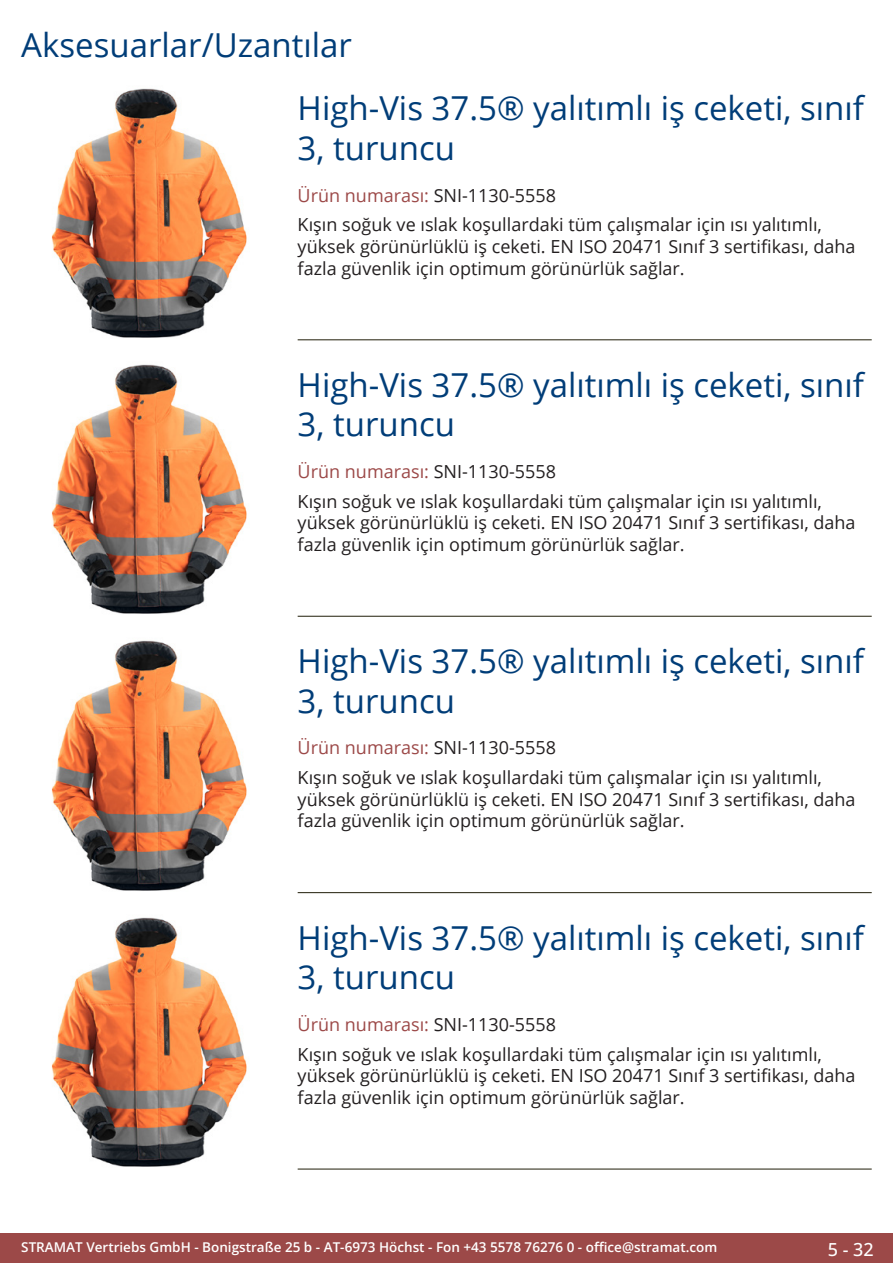
<style>
.page{position:relative;width:893px;height:1263px;background:#fff}
.page>*{position:absolute;margin:0;border:0;box-sizing:border-box;transform-origin:0 0}
.Produkttitel{font:33px/39.6px "Open Sans";color:#003d78}
.RastTitel{font:33px "Open Sans";color:#003d78}
.Beschreibung_Text{font:18px/21.6px "Open Sans";color:#231f20}
.TechDaten_Überschrif{font:18px "Open Sans";color:#9c4948}
.t1{font:500 18px "Open Sans";color:#fff}
.t2{font:600 13.5px "Open Sans";color:#fff}
.s1{color:#231f20}
</style>
<div class="page">
<div style="left:0;top:1233px;width:893px;height:30px;background:#9c4948"></div>
<hr style="left:298px;top:340px;width:574px;height:1px;background:#201d08">
<hr style="left:298px;top:616px;width:574px;height:1px;background:#201d08">
<hr style="left:298px;top:892px;width:574px;height:1px;background:#201d08">
<hr style="left:298px;top:1169px;width:574px;height:1px;background:#201d08">
<img style="left:51px;top:88px;width:196px;height:250px">
<img style="left:51px;top:364px;width:196px;height:250px">
<img style="left:51px;top:640px;width:196px;height:251px">
<img style="left:51px;top:917px;width:196px;height:250px">
<p class="RastTitel" style="left:21px;top:22px;width:332px">Aksesuarlar/Uzantılar</p>
<p class="Produkttitel" style="left:298px;top:88px;width:568px">High-Vis 37.5® yalıtımlı iş ceketi, sınıf<br>3, turuncu</p>
<p class="TechDaten_Überschrif" style="left:298px;top:183px;width:260px">Ürün numarası: <span class="s1">SNI-1130-5558</span></p>
<p class="Beschreibung_Text" style="left:298px;top:214px;width:559px">Kışın soğuk ve ıslak koşullardaki tüm çalışmalar için ısı yalıtımlı, yüksek görünürlüklü iş ceketi. EN ISO 20471 Sınıf 3 sertifikası, daha fazla güvenlik için optimum görünürlük sağlar.</p>
<p class="Produkttitel" style="left:298px;top:364px;width:568px">High-Vis 37.5® yalıtımlı iş ceketi, sınıf<br>3, turuncu</p>
<p class="TechDaten_Überschrif" style="left:298px;top:459px;width:260px">Ürün numarası: <span class="s1">SNI-1130-5558</span></p>
<p class="Beschreibung_Text" style="left:298px;top:490px;width:559px">Kışın soğuk ve ıslak koşullardaki tüm çalışmalar için ısı yalıtımlı, yüksek görünürlüklü iş ceketi. EN ISO 20471 Sınıf 3 sertifikası, daha fazla güvenlik için optimum görünürlük sağlar.</p>
<p class="Produkttitel" style="left:298px;top:640px;width:568px">High-Vis 37.5® yalıtımlı iş ceketi, sınıf<br>3, turuncu</p>
<p class="TechDaten_Überschrif" style="left:298px;top:735px;width:260px">Ürün numarası: <span class="s1">SNI-1130-5558</span></p>
<p class="Beschreibung_Text" style="left:298px;top:766px;width:559px">Kışın soğuk ve ıslak koşullardaki tüm çalışmalar için ısı yalıtımlı, yüksek görünürlüklü iş ceketi. EN ISO 20471 Sınıf 3 sertifikası, daha fazla güvenlik için optimum görünürlük sağlar.</p>
<p class="Produkttitel" style="left:298px;top:917px;width:568px">High-Vis 37.5® yalıtımlı iş ceketi, sınıf<br>3, turuncu</p>
<p class="TechDaten_Überschrif" style="left:298px;top:1012px;width:260px">Ürün numarası: <span class="s1">SNI-1130-5558</span></p>
<p class="Beschreibung_Text" style="left:298px;top:1043px;width:559px">Kışın soğuk ve ıslak koşullardaki tüm çalışmalar için ısı yalıtımlı, yüksek görünürlüklü iş ceketi. EN ISO 20471 Sınıf 3 sertifikası, daha fazla güvenlik için optimum görünürlük sağlar.</p>
<p class="t2" style="left:21px;top:1238px;width:698px">STRAMAT Vertriebs GmbH - Bonigstraße 25 b - AT-6973 Höchst - Fon +43 5578 76276 0 - office@stramat.com</p>
<p class="t1" style="left:828px;top:1237px;width:48px">5 - 32</p>
</div>
